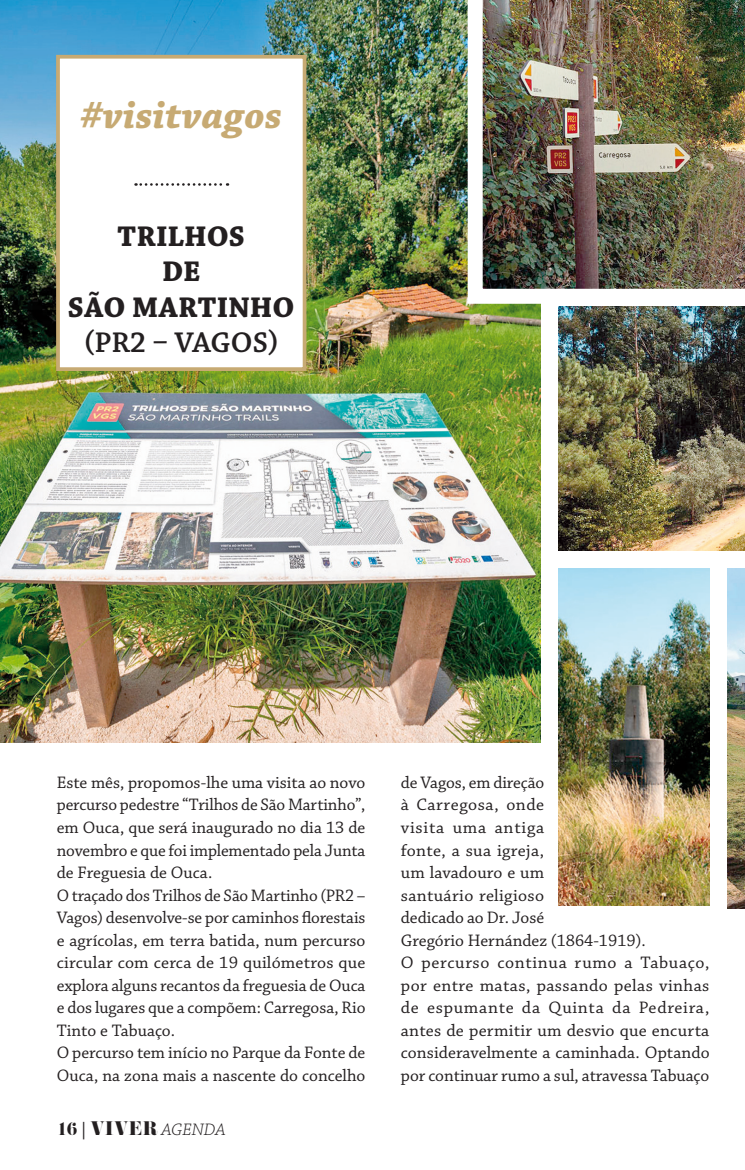
<style>
.page{position:relative;width:745px;height:1170px;background:#fff}
.page>*{position:absolute;margin:0;border:0;box-sizing:border-box;transform-origin:0 0}
.t1{font:italic 700 40.25px "Chaparral Pro";color:#c7aa73}
.txt{font:700 30px "Chaparral Pro";color:#231f20}
.txt-2{font:600 30px "Chaparral Pro";letter-spacing:-.005em;color:#231f20}
.txt-3{font:17.5px/22.5px "Chaparral Pro";color:#231f20;text-align:justify}
.t2{font:17.5px "Pistilli";color:#231f20}
.s1{font-family:"Minion Pro"}
.s2{font-family:"Chaparral Pro";font-weight:300;font-style:italic}
</style>
<div class="page">
<img style="left:0;top:0;width:540px;height:743px">
<div style="left:56px;top:55px;width:250px;height:316px;background:#fff;border:4px solid #c7aa73"></div>
<svg style="left:135px;top:183px;width:93px;height:3px"></svg>
<img style="left:558px;top:568px;width:151px;height:337px">
<img style="left:558px;top:311px;width:186px;height:239px">
<img style="left:460px;top:0;width:284px;height:311px">
<img style="left:727px;top:568px;width:17px;height:340px">
<p class="t1" style="left:80px;top:92px;width:203px">#visitvagos</p>
<p class="txt" style="left:117px;top:219px;width:129px">TRILHOS</p>
<p class="txt" style="left:162px;top:254px;width:40px">DE</p>
<p class="txt" style="left:68px;top:289px;width:228px">SÃO MARTINHO</p>
<p class="txt-2" style="left:84px;top:325px;width:196px">(PR2 – VAGOS)</p>
<p class="txt-3" style="left:57px;top:771px;width:310px">Este mês, propomos-lhe uma visita ao novo percurso pedestre “Trilhos de São Martinho”, em Ouca, que será inaugurado no dia 13 de novembro e que foi implementado pela Junta de Freguesia de Ouca.</p>
<p class="txt-3" style="left:57px;top:884px;width:310px">O traçado dos Trilhos de São Martinho (PR2 – Vagos) desenvolve-se por caminhos florestais e agrícolas, em terra batida, num percurso circular com cerca de 19 quilómetros que explora alguns recantos da freguesia de Ouca e dos lugares que a compõem: Carregosa, Rio Tinto e Tabuaço.</p>
<p class="txt-3" style="left:57px;top:1041px;width:310px">O percurso tem início no Parque da Fonte de<br>Ouca, na zona mais a nascente do concelho</p>
<p class="t2" style="left:57px;top:1116px;width:170px">16 <span class="s1">|</span> VIVER <span class="s2">AGENDA</span></p>
<p class="txt-3" style="left:400px;top:771px;width:246px;text-align:left">de Vagos, em direção<br>à Carregosa, onde<br>visita uma antiga<br>fonte, a sua igreja,<br>um lavadouro e um<br>santuário religioso<br>dedicado ao Dr. José<br>Gregório Hernández (1864-1919).</p>
<p class="txt-3" style="left:400px;top:951px;width:310px">O percurso continua rumo a Tabuaço, por entre matas, passando pelas vinhas de espumante da Quinta da Pedreira, antes de permitir um desvio que encurta consideravelmente a caminhada. Optando por continuar rumo a sul, atravessa Tabuaço</p>
</div>
